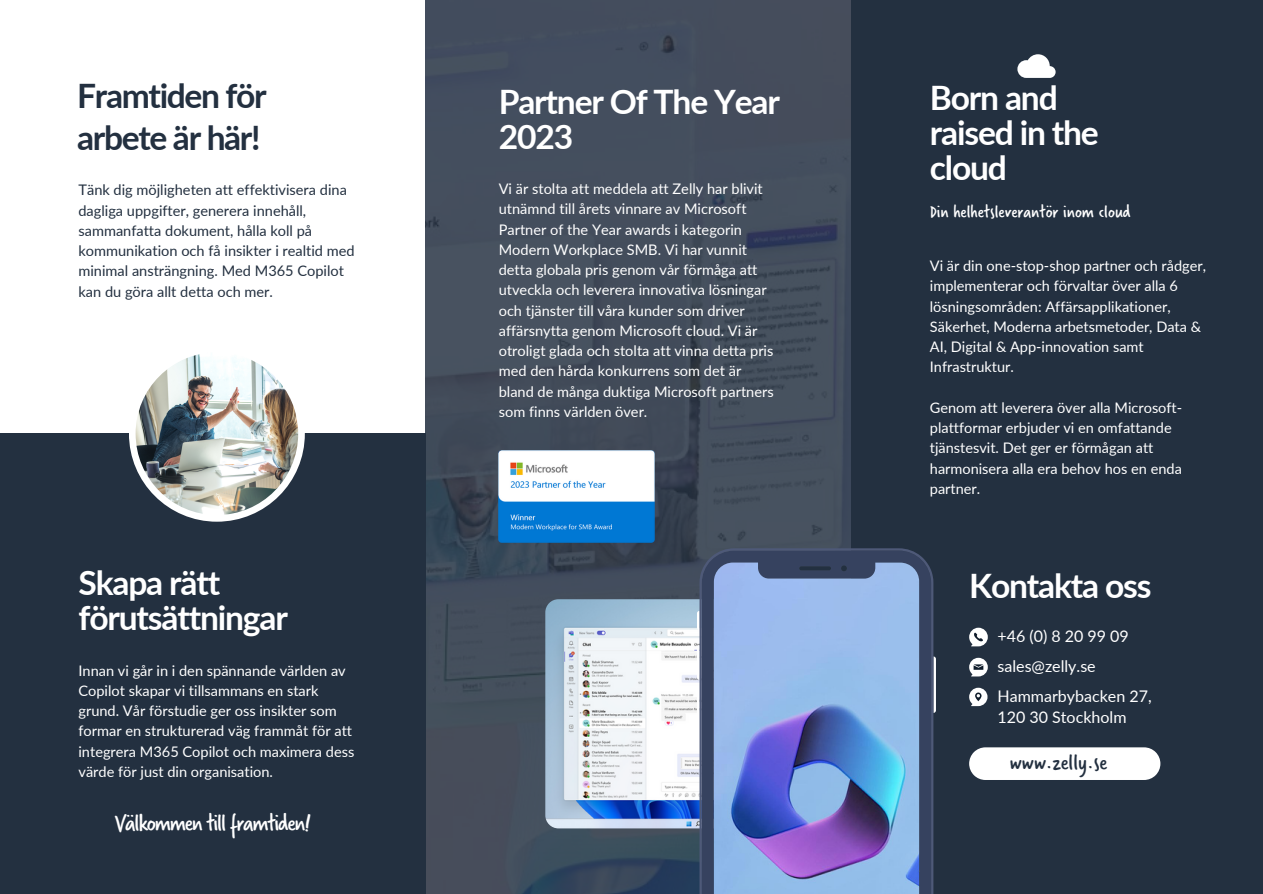
<style>
.page{position:relative;width:1263px;height:894px;background:#fff}
.page>*{position:absolute;margin:0;border:0;box-sizing:border-box;transform-origin:0 0}
.t1{font:700 33.6px/34.8px "Lato";letter-spacing:-.035em;color:#fff}
.t2{font:700 33.6px/41.7px "Lato";letter-spacing:-.04em;color:#233040}
.t3{font:25.5px "Verveine";letter-spacing:-.05em;color:#fff}
.t4{font:24px "Verveine";color:#233040}
.t5{font:19.05px "Verveine";color:#fff}
.t6{font:16.05px "Lato";color:#fff}
.t7{font:14.55px/20.2px "Lato";color:#fff}
.t8{font:14.55px/20.2px "Lato";color:#233040}
</style>
<div class="page">
<div style="left:425px;top:0;width:838px;height:893px;background:#233040"></div>
<img style="left:425px;top:0;width:425px;height:893px">
<svg style="left:969px;top:627px;width:19px;height:19px"></svg>
<svg style="left:969px;top:657px;width:19px;height:19px"></svg>
<svg style="left:969px;top:687px;width:18px;height:19px"></svg>
<img style="left:545px;top:599px;width:229px;height:229px;border-radius:13px">
<svg style="left:697px;top:610px;width:2px;height:20px"></svg>
<svg style="left:697px;top:644px;width:2px;height:35px"></svg>
<svg style="left:697px;top:687px;width:2px;height:35px"></svg>
<svg style="left:933px;top:656px;width:3px;height:56px"></svg>
<svg style="left:699px;top:548px;width:234px;height:345px;background:#7790c6"></svg>
<div style="left:969px;top:747px;width:191px;height:32px;background:#fff"></div>
<svg style="left:1017px;top:54px;width:39px;height:24px"></svg>
<div style="left:0;top:433px;width:425px;height:460px;background:#233040"></div>
<div style="left:129px;top:345px;width:176px;height:176px;background:#fff;border-radius:50%"></div>
<img style="left:136px;top:352px;width:162px;height:163px;border-radius:50%">
<img style="left:499px;top:451px;width:155px;height:91px">
<h1 class="t2" style="left:77px;top:74px;width:191px">Framtiden för arbete är här!</h1>
<p class="t8" style="left:78px;top:179px;width:278px">Tänk dig möjligheten att effektivisera dina dagliga uppgifter, generera innehåll, sammanfatta dokument, hålla koll på kommunikation och få insikter i realtid med minimal ansträngning. Med M365 Copilot kan du göra allt detta och mer.</p>
<p class="t1" style="left:78px;top:564px;width:211px">Skapa rätt förutsättningar</p>
<p class="t7" style="left:78px;top:659px;width:277px">Innan vi går in i den spännande världen av Copilot skapar vi tillsammans en stark grund. Vår förstudie ger oss insikter som formar en strukturerad väg frammåt för att integrera M365 Copilot och maximera dess värde för just din organisation.</p>
<p class="t3" style="left:114px;top:813px;width:198px">Välkommen till framtiden!</p>
<p class="t1" style="left:499px;top:84px;width:283px">Partner Of The Year<br>2023</p>
<h1 class="t7" style="left:499px;top:178px;width:276px">Vi är stolta att meddela att Zelly har blivit utnämnd till årets vinnare av Microsoft Partner of the Year awards i kategorin Modern Workplace SMB. Vi har vunnit detta globala pris genom vår förmåga att utveckla och leverera innovativa lösningar och tjänster till våra kunder som driver affärsnytta genom Microsoft cloud. Vi är otroligt glada och stolta att vinna detta pris med den hårda konkurrens som det är bland de många duktiga Microsoft partners som finns världen över.</h1>
<p class="t1" style="left:930px;top:79px;width:170px">Born and raised in the cloud</p>
<h1 class="t5" style="left:930px;top:205px;width:202px">Din helhetsleverantör inom cloud</h1>
<h3 class="t7" style="left:930px;top:255px;width:278px">Vi är din one-stop-shop partner och rådger, implementerar och förvaltar över alla 6 lösningsområden: Affärsapplikationer, Säkerhet, Moderna arbetsmetoder, Data &amp; AI, Digital &amp; App-innovation samt Infrastruktur.</h3>
<p class="t7" style="left:930px;top:397px;width:254px">Genom att leverera över alla Microsoft&shy;plattformar erbjuder vi en omfattande tjänstesvit. Det ger er förmågan att harmonisera alla era behov hos en enda partner.</p>
<p class="t1" style="left:969px;top:567px;width:184px">Kontakta oss</p>
<h1 class="t6" style="left:997px;top:625px;width:133px">+46 (0) 8 20 99 09</h1>
<h2 class="t6" style="left:997px;top:656px;width:100px">sales@zelly.se</h2>
<p class="t6" style="left:997px;top:685px;width:156px">Hammarbybacken 27,</p>
<p class="t6" style="left:997px;top:707px;width:131px">120 30 Stockholm</p>
<h1 class="t4" style="left:1010px;top:753px;width:99px">www.zelly.se</h1>
</div>
